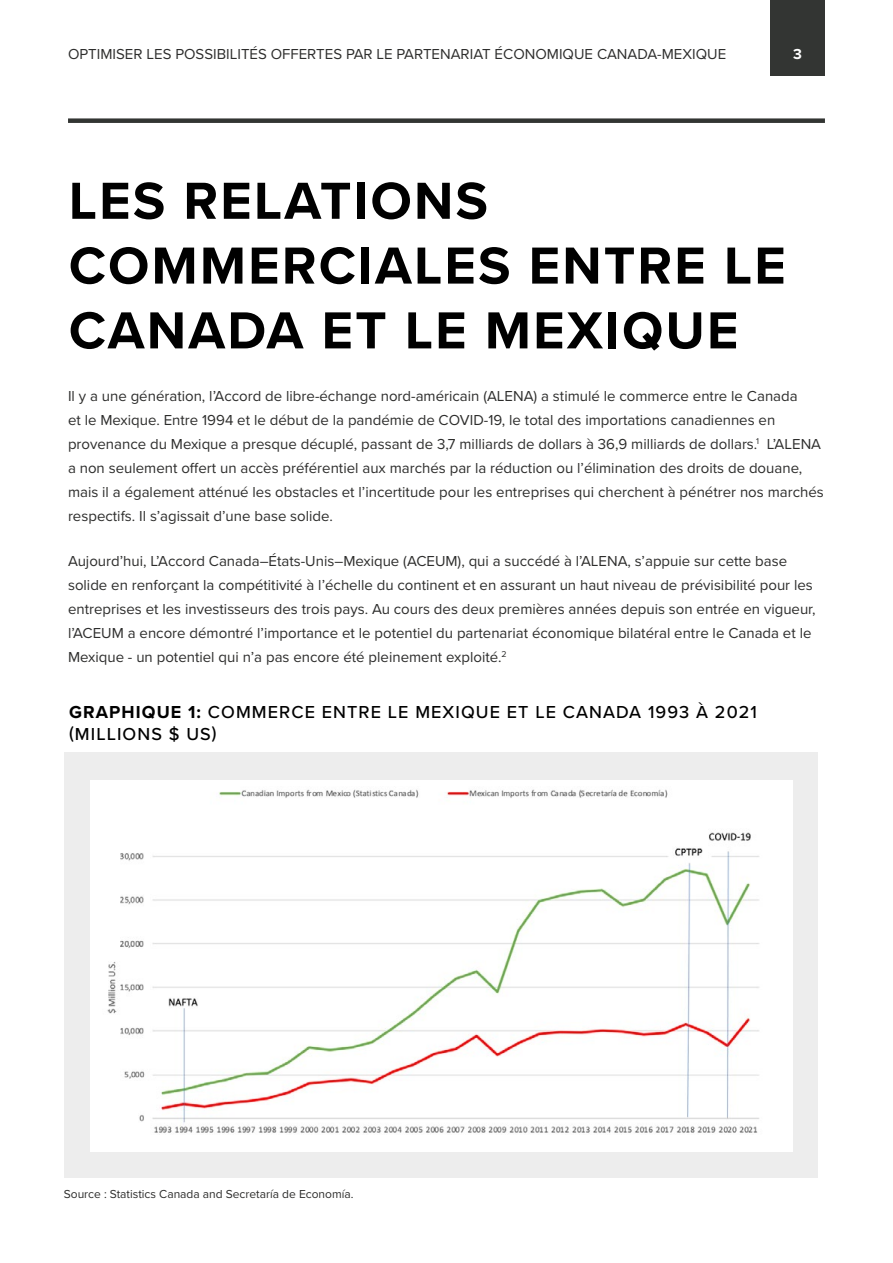
<style>
.page{position:relative;width:893px;height:1263px;background:#fff}
.page>*{position:absolute;margin:0;border:0;box-sizing:border-box;transform-origin:0 0}
.t1{font:700 54px/64.8px "Proxima Nova";letter-spacing:.04em;color:#000}
.t2{font:500 18px/21.6px "Proxima Nova";letter-spacing:.06em;color:#000}
.t3{font:15px/24px "Proxima Nova";color:#2d2d2c}
.t4{font:700 15px "Proxima Nova";color:#fff}
.t5{font:12px "Proxima Nova";color:#2d2d2c}
.s1{font-weight:700}
</style>
<div class="page">
<div style="left:770px;top:0;width:55px;height:76px;background:#333533"></div>
<div style="left:65px;top:752px;width:753px;height:426px;background:#ededed"></div>
<img style="left:90px;top:780px;width:702px;height:372px">
<div style="left:68px;top:118px;width:757px;height:5px;background:#333533"></div>
<p class="t3" style="left:68px;top:42px;width:660px">OPTIMISER LES POSSIBILITÉS OFFERTES PAR LE PARTENARIAT ÉCONOMIQUE CANADA-MEXIQUE</p>
<p class="t4" style="left:793px;top:43px;width:10px">3</p>
<h1 class="t1" style="left:69px;top:167px;width:718px">LES RELATIONS<br>COMMERCIALES ENTRE LE<br>CANADA ET LE MEXIQUE</h1>
<p class="t3" style="left:68px;top:383px;width:757px">Il y a une génération, l’Accord de libre-échange nord-américain (ALENA) a stimulé le commerce entre le Canada<br>et le Mexique. Entre 1994 et le début de la pandémie de COVID-19, le total des importations canadiennes en provenance du Mexique a presque décuplé, passant de 3,7 milliards de dollars à 36,9 milliards de dollars.<sup>1</sup> L’ALENA a non seulement offert un accès préférentiel aux marchés par la réduction ou l’élimination des droits de douane, mais il a également atténué les obstacles et l’incertitude pour les entreprises qui cherchent à pénétrer nos marchés respectifs. Il s’agissait d’une base solide.</p>
<p class="t3" style="left:68px;top:549px;width:749px">Aujourd’hui, L’Accord Canada–États-Unis–Mexique (ACEUM), qui a succédé à l’ALENA, s’appuie sur cette base solide en renforçant la compétitivité à l’échelle du continent et en assurant un haut niveau de prévisibilité pour les entreprises et les investisseurs des trois pays. Au cours des deux premières années depuis son entrée en vigueur, l’ACEUM a encore démontré l’importance et le potentiel du partenariat économique bilatéral entre le Canada et le Mexique - un potentiel qui n’a pas encore été pleinement exploité.<sup>2</sup></p>
<p class="t2" style="left:69px;top:700px;width:689px"><span class="s1">GRAPHIQUE 1:</span> COMMERCE ENTRE LE MEXIQUE ET LE CANADA 1993 À 2021 (MILLIONS $ US)</p>
<p class="t5" style="left:64px;top:1185px;width:291px">Source : Statistics Canada and Secretaría de Economía.</p>
</div>
